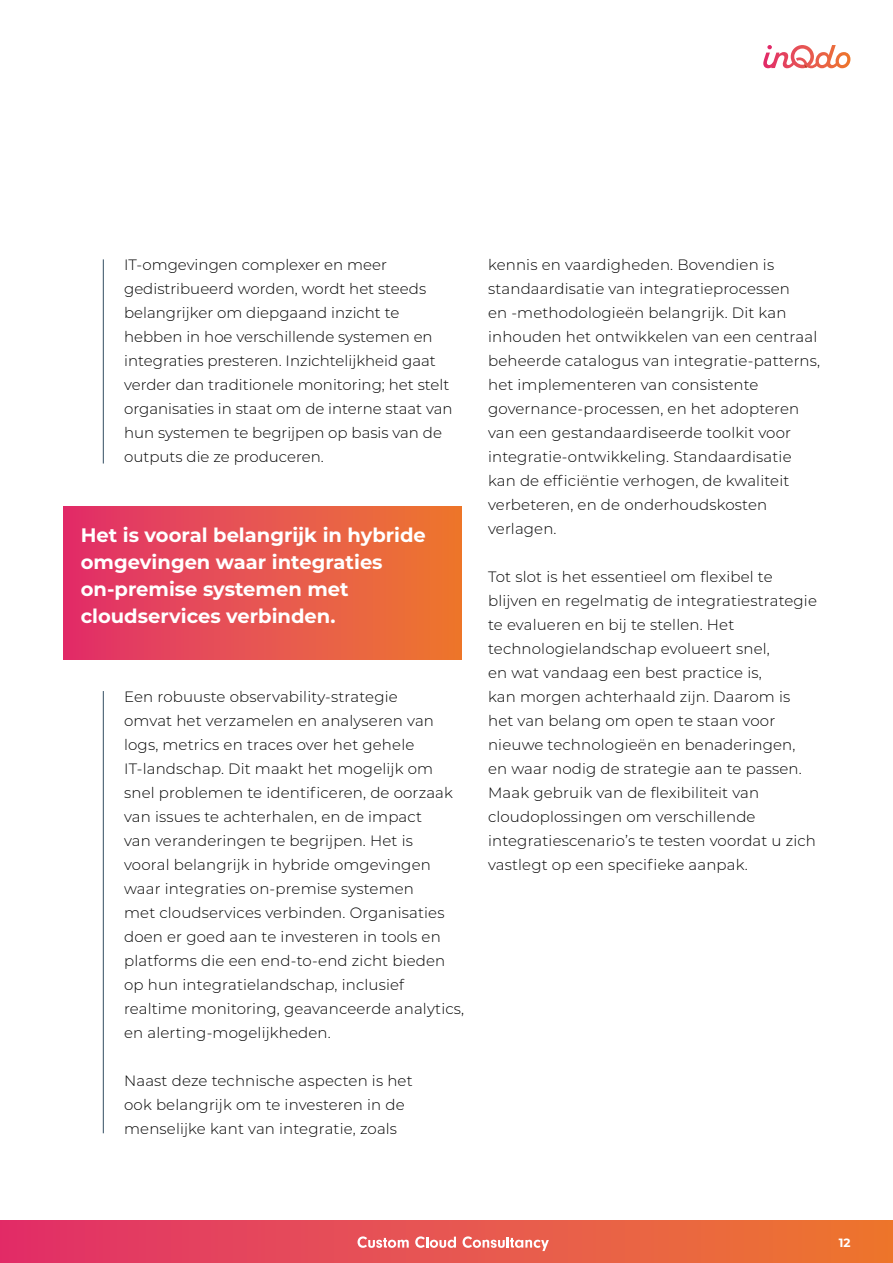
<style>
.page{position:relative;width:893px;height:1263px;background:#fff}
.page>*{position:absolute;margin:0;border:0;box-sizing:border-box;transform-origin:0 0}
.t1{font:700 19.5px/27px "Montserrat";color:#fff}
.t2{font:300 15px/24px "Montserrat";letter-spacing:.01em;color:#000}
.t3{font:700 12px "Montserrat";color:#fff}
</style>
<div class="page">
<div style="left:0;top:1220px;width:893px;height:43px;background:linear-gradient(to right,#e1316c,#ed7831)"></div>
<svg style="left:763px;top:45px;width:87px;height:23px"></svg>
<svg style="left:357px;top:1236px;width:52px;height:12px"></svg>
<svg style="left:415px;top:1236px;width:41px;height:12px"></svg>
<svg style="left:463px;top:1236px;width:86px;height:15px"></svg>
<hr style="left:103px;top:259px;width:1px;height:204px;background:#334e62">
<hr style="left:103px;top:691px;width:1px;height:442px;background:#334e62">
<div style="left:64px;top:506px;width:398px;height:153px;background:linear-gradient(to right,#e1306d,#ed7930)"></div>
<p class="t2" style="left:124px;top:252px;width:330px">IT-omgevingen complexer en meer gedistribueerd worden, wordt het steeds belangrijker om diepgaand inzicht te hebben in hoe verschillende systemen en integraties presteren. Inzichtelijkheid gaat verder dan traditionele monitoring; het stelt organisaties in staat om de interne staat van hun systemen te begrijpen op basis van de outputs die ze produceren.</p>
<h1 class="t1" style="left:81px;top:520px;width:347px">Het is vooral belangrijk in hybride omgevingen waar integraties on-premise systemen met cloudservices verbinden.</h1>
<p class="t2" style="left:124px;top:684px;width:342px">Een robuuste observability-strategie<br>omvat het verzamelen en analyseren van logs, metrics en traces over het gehele IT-landschap. Dit maakt het mogelijk om snel problemen te identificeren, de oorzaak van issues te achterhalen, en de impact<br>van veranderingen te begrijpen. Het is<br>vooral belangrijk in hybride omgevingen waar integraties on-premise systemen<br>met cloudservices verbinden. Organisaties doen er goed aan te investeren in tools en platforms die een end-to-end zicht bieden op hun integratielandschap, inclusief realtime monitoring, geavanceerde analytics, en alerting-mogelijkheden.</p>
<p class="t2" style="left:124px;top:1068px;width:290px">Naast deze technische aspecten is het ook belangrijk om te investeren in de menselijke kant van integratie, zoals</p>
<p class="t2" style="left:488px;top:252px;width:334px">kennis en vaardigheden. Bovendien is standaardisatie van integratieprocessen<br>en -methodologieën belangrijk. Dit kan inhouden het ontwikkelen van een centraal beheerde catalogus van integratie-patterns, het implementeren van consistente governance-processen, en het adopteren van een gestandaardiseerde toolkit voor integratie-ontwikkeling. Standaardisatie kan de efficiëntie verhogen, de kwaliteit verbeteren, en de onderhoudskosten verlagen.</p>
<p class="t2" style="left:488px;top:564px;width:330px">Tot slot is het essentieel om flexibel te blijven en regelmatig de integratiestrategie te evalueren en bij te stellen. Het technologielandschap evolueert snel,<br>en wat vandaag een best practice is,<br>kan morgen achterhaald zijn. Daarom is het van belang om open te staan voor nieuwe technologieën en benaderingen, en waar nodig de strategie aan te passen.<br>Maak gebruik van de flexibiliteit van cloudoplossingen om verschillende integratiescenario’s te testen voordat u zich vastlegt op een specifieke aanpak.</p>
<p class="t3" style="left:839px;top:1233px;width:13px">12</p>
</div>
